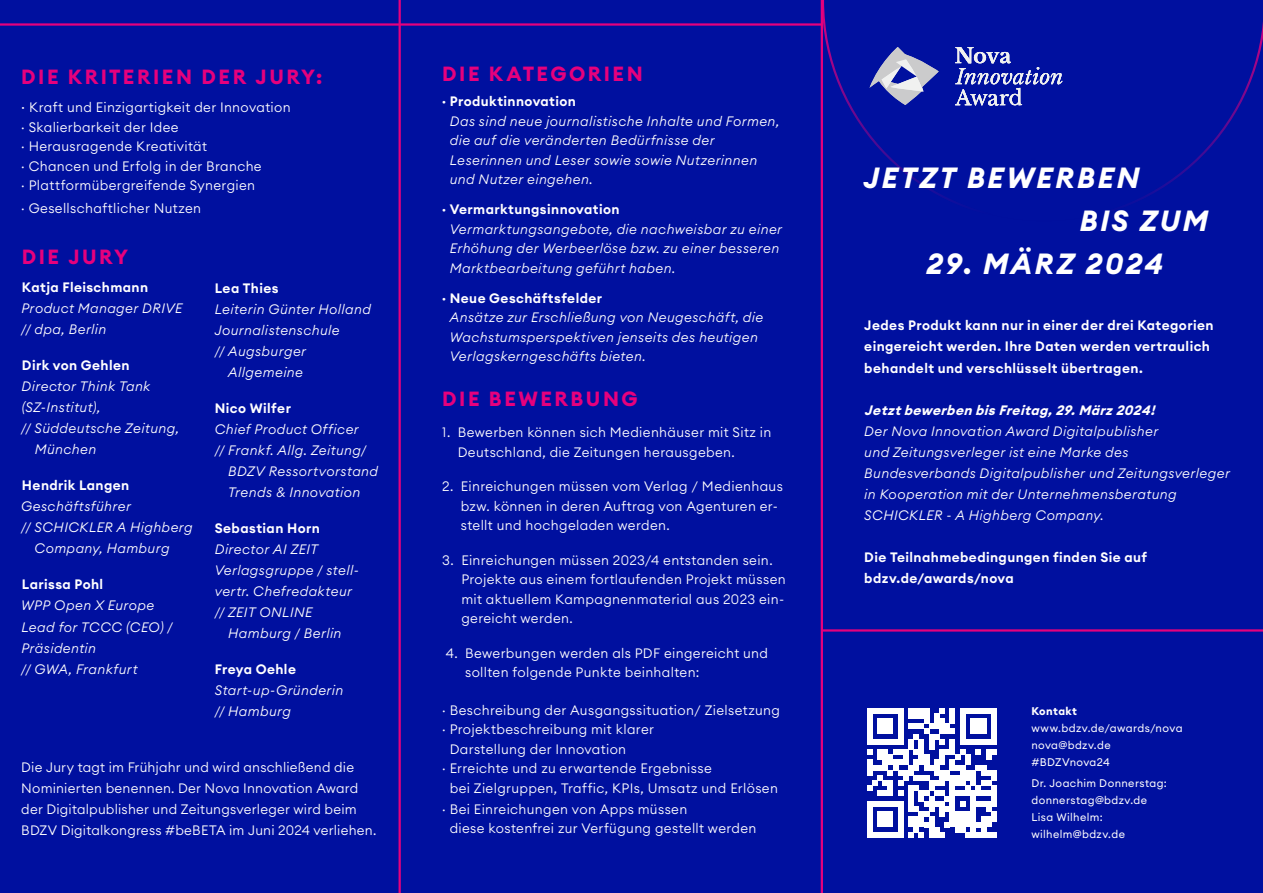
<style>
.page{position:relative;width:1263px;height:893px;background:#00109f}
.page>*{position:absolute;margin:0;border:0;box-sizing:border-box;transform-origin:0 0}
.t1{font:italic 700 28.8px/43.2px "Euclid Circular A";letter-spacing:.085em;color:#fff}
.t2{font:700 20.25px "Euclid Circular A";letter-spacing:.125em;color:#e6007d}
.t3{font:300 13.5px/19.5px "Euclid Circular A";letter-spacing:.025em;color:#fff}
.t4{font:italic 300 13.5px/21px "Euclid Circular A";letter-spacing:.03em;color:#fff}
.t5{font:600 13.5px/21.5px "Euclid Circular A";letter-spacing:.03em;color:#fff}
.t6{font:italic 700 13.5px "Euclid Circular A";color:#fff}
.t7{font:10.95px/17px "Euclid Circular A";letter-spacing:.035em;color:#fff}
.t8{font:700 10.95px "Euclid Circular A";letter-spacing:.035em;color:#fff}
.s1{font-size:15px}
</style>
<div class="page">
<hr style="left:0;top:23px;width:823px;height:3px;background:#e6007d">
<hr style="left:822px;top:629px;width:441px;height:3px;background:#e6007d">
<hr style="left:821px;top:0;width:2px;height:893px;background:#e6007d">
<hr style="left:398px;top:0;width:3px;height:893px;background:#e6007d">
<svg style="left:823px;top:0;width:440px;height:205px"></svg>
<div style="left:867px;top:708px;width:5px;height:31px;background:#fff"></div>
<div style="left:877px;top:718px;width:6px;height:16px;background:#fff"></div>
<div style="left:883px;top:718px;width:5px;height:16px;background:#fff"></div>
<div style="left:888px;top:718px;width:5px;height:16px;background:#fff"></div>
<svg style="left:872px;top:708px;width:26px;height:5px"></svg>
<div style="left:898px;top:708px;width:5px;height:31px;background:#fff"></div>
<div style="left:908px;top:708px;width:6px;height:10px;background:#fff"></div>
<div style="left:914px;top:708px;width:5px;height:10px;background:#fff"></div>
<div style="left:919px;top:708px;width:5px;height:10px;background:#fff"></div>
<div style="left:924px;top:708px;width:5px;height:16px;background:#fff"></div>
<div style="left:934px;top:713px;width:5px;height:16px;background:#fff"></div>
<svg style="left:939px;top:708px;width:6px;height:5px"></svg>
<div style="left:939px;top:718px;width:6px;height:16px;background:#fff"></div>
<div style="left:950px;top:708px;width:5px;height:16px;background:#fff"></div>
<div style="left:960px;top:708px;width:5px;height:31px;background:#fff"></div>
<div style="left:970px;top:718px;width:6px;height:16px;background:#fff"></div>
<div style="left:976px;top:718px;width:5px;height:16px;background:#fff"></div>
<div style="left:981px;top:718px;width:5px;height:16px;background:#fff"></div>
<svg style="left:965px;top:708px;width:26px;height:5px"></svg>
<div style="left:991px;top:708px;width:5px;height:31px;background:#fff"></div>
<svg style="left:867px;top:724px;width:129px;height:113px"></svg>
<svg style="left:955px;top:47px;width:107px;height:59px"></svg>
<svg style="left:869px;top:47px;width:70px;height:58px"></svg>
<h2 class="t2" style="left:21px;top:63px;width:303px">DIE KRITERIEN DER JURY:</h2>
<p class="t3" style="left:21px;top:98px;width:271px"><span class="s1">·</span> Kraft und Einzigartigkeit der Innovation · Skalierbarkeit der Idee<br>· Herausragende Kreativität<br>· Chancen und Erfolg in der Branche<br>· Plattformübergreifende Synergien</p>
<p class="t3" style="left:21px;top:198px;width:181px">· Gesellschaftlicher Nutzen</p>
<h2 class="t2" style="left:22px;top:243px;width:108px">DIE JURY</h2>
<p class="t5" style="left:22px;top:277px;width:128px">Katja Fleischmann</p>
<p class="t4" style="left:21px;top:298px;width:163px">Product Manager DRIVE // dpa, Berlin</p>
<p class="t5" style="left:22px;top:355px;width:109px">Dirk von Gehlen</p>
<p class="t4" style="left:21px;top:376px;width:130px">Director Think Tank</p>
<p class="t4" style="left:22px;top:397px;width:80px">(SZ-Institut),</p>
<p class="t4" style="left:21px;top:418px;width:160px">// Süddeutsche Zeitung,</p>
<p class="t4" style="left:35px;top:439px;width:63px">München</p>
<p class="t5" style="left:22px;top:475px;width:109px">Hendrik Langen</p>
<p class="t4" style="left:21px;top:496px;width:111px">Geschäftsführer</p>
<p class="t4" style="left:21px;top:517px;width:173px">// SCHICKLER A Highberg</p>
<p class="t4" style="left:34px;top:538px;width:137px">Company, Hamburg</p>
<p class="t5" style="left:22px;top:574px;width:83px">Larissa Pohl</p>
<p class="t4" style="left:21px;top:595px;width:153px">WPP Open X Europe<br>Lead for TCCC (CEO) /<br>Präsidentin<br>// GWA, Frankfurt</p>
<p class="t5" style="left:215px;top:277px;width:65px">Lea Thies</p>
<p class="t4" style="left:215px;top:298px;width:158px">Leiterin Günter Holland</p>
<p class="t4" style="left:215px;top:319px;width:126px">Journalistenschule</p>
<p class="t4" style="left:215px;top:340px;width:93px">// Augsburger</p>
<p class="t4" style="left:228px;top:361px;width:76px">Allgemeine</p>
<p class="t5" style="left:215px;top:397px;width:78px">Nico Wilfer</p>
<p class="t4" style="left:215px;top:418px;width:146px">Chief Product Officer</p>
<p class="t4" style="left:215px;top:439px;width:153px">// Frankf. Allg. Zeitung/</p>
<p class="t4" style="left:228px;top:460px;width:151px">BDZV Ressortvorstand</p>
<p class="t4" style="left:228px;top:481px;width:134px">Trends &amp; Innovation</p>
<p class="t5" style="left:215px;top:517px;width:107px">Sebastian Horn</p>
<p class="t4" style="left:215px;top:538px;width:146px">Director AI ZEIT<br>Verlagsgruppe / stell&shy;vertr. Chefredakteur // ZEIT ONLINE</p>
<p class="t4" style="left:228px;top:622px;width:115px">Hamburg / Berlin</p>
<p class="t5" style="left:215px;top:658px;width:83px">Freya Oehle</p>
<p class="t4" style="left:215px;top:679px;width:130px">Start-up-Gründerin // Hamburg</p>
<p class="t3" style="left:21px;top:756px;width:357px;line-height:21px">Die Jury tagt im Frühjahr und wird anschließend die Nominierten benennen. Der Nova Innovation Award der Digitalpublisher und Zeitungsverleger wird beim BDZV Digitalkongress #beBETA im Juni 2024 verliehen.</p>
<h2 class="t2" style="left:442px;top:60px;width:202px">DIE KATEGORIEN</h2>
<p class="t5" style="left:442px;top:91px;width:135px">· Produktinnovation</p>
<p class="t4" style="left:450px;top:111px;width:331px;line-height:19.5px">Das sind neue journalistische Inhalte und Formen, die auf die veränderten Bedürfnisse der Leserinnen und Leser sowie sowie Nutzerinnen und Nutzer eingehen.</p>
<p class="t5" style="left:442px;top:199px;width:179px">· Vermarktungsinnovation</p>
<p class="t4" style="left:450px;top:219px;width:334px;line-height:19.5px">Vermarktungsangebote, die nachweisbar zu einer<br>Erhöhung der Werbeerlöse bzw. zu einer besseren<br>Marktbearbeitung geführt haben.</p>
<p class="t5" style="left:442px;top:287px;width:161px">· Neue Geschäftsfelder</p>
<p class="t4" style="left:450px;top:308px;width:315px;line-height:19.5px">Ansätze zur Erschließung von Neugeschäft, die<br>Wachstumsperspektiven jenseits des heutigen<br>Verlagskerngeschäfts bieten.</p>
<h2 class="t2" style="left:442px;top:385px;width:197px">DIE BEWERBUNG</h2>
<p class="t3" style="left:458px;top:422px;width:315px;text-indent:-15px">1. Bewerben können sich Medienhäuser mit Sitz in<br>Deutschland, die Zeitungen herausgeben.</p>
<p class="t3" style="left:461px;top:476px;width:323px;text-indent:-19px">2. Einreichungen müssen vom Verlag / Medienhaus bzw. können in deren Auftrag von Agenturen er&shy;stellt und hochgeladen werden.</p>
<p class="t3" style="left:461px;top:550px;width:326px;text-indent:-19px">3. Einreichungen müssen 2023/4 entstanden sein.<br>Projekte aus einem fortlaufenden Projekt müssen mit aktuellem Kampagnenmaterial aus 2023 ein&shy;gereicht werden.</p>
<p class="t3" style="left:465px;top:643px;width:304px;text-indent:-19px">4. Bewerbungen werden als PDF eingereicht und sollten folgende Punkte beinhalten:</p>
<p class="t3" style="left:442px;top:700px;width:339px">· Beschreibung der Ausgangssituation/ Zielsetzung</p>
<p class="t3" style="left:442px;top:719px;width:213px">· Projektbeschreibung mit klarer</p>
<p class="t3" style="left:450px;top:739px;width:178px">Darstellung der Innovation</p>
<p class="t3" style="left:442px;top:758px;width:271px">· Erreichte und zu erwartende Ergebnisse</p>
<p class="t3" style="left:450px;top:778px;width:330px">bei Zielgruppen, Traffic, KPIs, Umsatz und Erlösen</p>
<p class="t3" style="left:450px;top:799px;width:308px;text-indent:-7px">· Bei Einreichungen von Apps müssen<br>diese kostenfrei zur Verfügung gestellt werden</p>
<h1 class="t1" style="left:1080px;top:157px;width:130px;text-indent:-216px">JETZT BEWERBEN<br>BIS ZUM</h1>
<h1 class="t1" style="left:926px;top:243px;width:238px">29. MÄRZ 2024</h1>
<p class="t5" style="left:864px;top:314px;width:351px">Jedes Produkt kann nur in einer der drei Kategorien eingereicht werden. Ihre Daten werden vertraulich behandelt und verschlüsselt übertragen.</p>
<p class="t6" style="left:864px;top:402px;width:296px">Jetztbewerben bisFreitag,29.März2024!</p>
<p class="t4" style="left:864px;top:421px;width:367px">Der Nova Innovation Award Digitalpublisher<br>und Zeitungsverleger ist eine Marke des Bundesverbands Digitalpublisher und Zeitungsverleger in Kooperation mit der Unternehmensberatung SCHICKLER - A Highberg Company.</p>
<p class="t5" style="left:864px;top:547px;width:284px;line-height:21px">Die Teilnahmebedingungen finden Sie auf bdzv.de/awards/nova</p>
<p class="t8" style="left:1031px;top:704px;width:47px">Kontakt</p>
<p class="t7" style="left:1031px;top:719px;width:153px">www.bdzv.de/awards/nova nova@bdzv.de #BDZVnova24</p>
<p class="t7" style="left:1031px;top:774px;width:137px">Dr. Joachim Donnerstag: donnerstag@bdzv.de<br>Lisa Wilhelm: wilhelm@bdzv.de</p>
</div>
